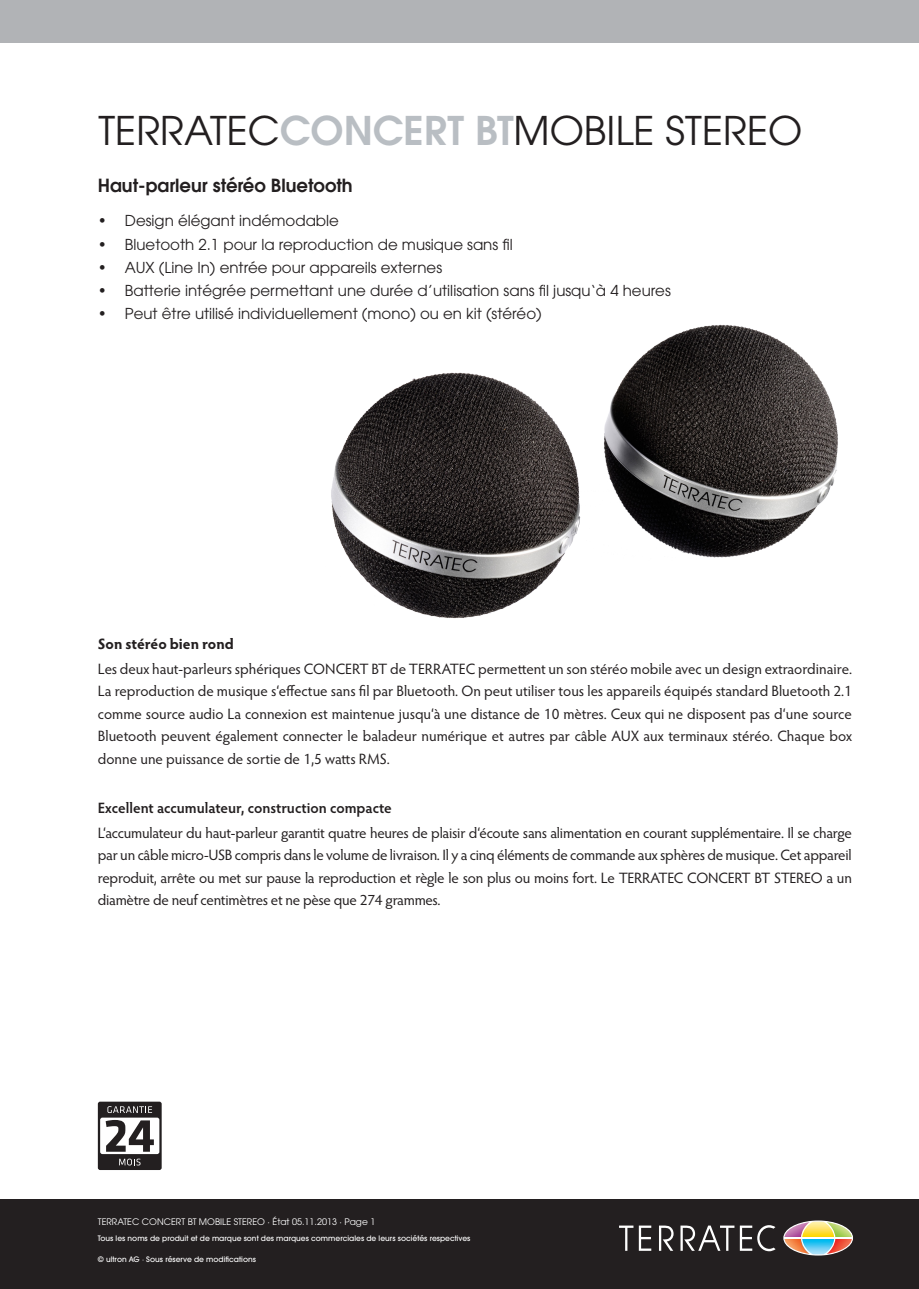
<style>
.page{position:relative;width:919px;height:1289px;background:#fff}
.page>*{position:absolute;margin:0;border:0;box-sizing:border-box;transform-origin:0 0}
.t1{font:39.3px "ITC Avant Garde Pro";color:#231f20}
.t2{font:600 18px "ITC Avant Garde Pro";color:#231f20}
.Texte_Aufzählung{font:15px/22.5px "Hypatia Sans Pro";letter-spacing:-.01em;color:#231f20;text-align:justify}
.t3{font:15px "ITC Avant Garde Pro";color:#231f20}
.Texte_Aufzählung-2{font:600 15px "Hypatia Sans Pro";letter-spacing:-.005em;color:#231f20}
.Texte_Aufzählung-3{font:700 15px "Hypatia Sans Pro";color:#231f20}
.t4{font:9px "ITC Avant Garde Pro";color:#fff}
.t5{font:500 7.5px "ITC Avant Garde Pro";color:#fff}
.s1{font-weight:600;color:#b9bec3}
</style>
<div class="page">
<div style="left:0;top:1199px;width:918px;height:89px;background:#231f20"></div>
<div style="left:0;top:0;width:918px;height:43px;background:#b1b3b6"></div>
<svg style="left:619px;top:1225px;width:32px;height:25px"></svg>
<svg style="left:659px;top:1225px;width:14px;height:25px"></svg>
<svg style="left:680px;top:1225px;width:95px;height:26px"></svg>
<svg style="left:783px;top:1220px;width:70px;height:35px"></svg>
<div style="left:98px;top:1101px;width:64px;height:68px;background:#231f20;border-radius:2px"></div>
<div style="left:100px;top:1117px;width:59px;height:36px;background:#fff;border-radius:2px"></div>
<svg style="left:107px;top:1106px;width:45px;height:6px"></svg>
<svg style="left:106px;top:1120px;width:48px;height:31px"></svg>
<svg style="left:119px;top:1158px;width:21px;height:7px"></svg>
<img style="left:331px;top:324px;width:507px;height:295px">
<p class="t1" style="left:98px;top:106px;width:705px">TERRATEC<span class="s1">CONCERT BT</span>MOBILE STEREO</p>
<p class="t2" style="left:98px;top:174px;width:256px">Haut-parleur stéréo Bluetooth</p>
<p class="t3" style="left:98px;top:212px;width:242px">• Design élégant indémodable</p>
<p class="t3" style="left:98px;top:235px;width:416px">• Bluetooth 2.1 pour la reproduction de musique sans fil</p>
<p class="t3" style="left:98px;top:258px;width:346px">• AUX (Line In) entrée pour appareils externes</p>
<p class="t3" style="left:98px;top:281px;width:574px">• Batterie intégrée permettant une durée d’utilisation sans fil jusqu‘à 4 heures</p>
<p class="t3" style="left:98px;top:304px;width:445px">• Peut être utilisé individuellement (mono) ou en kit (stéréo)</p>
<p class="Texte_Aufzählung-3" style="left:98px;top:633px;width:137px">Son stéréo bien rond</p>
<p class="Texte_Aufzählung" style="left:98px;top:657px;width:755px">Les deux haut-parleurs sphériques CONCERT BT de TERRATEC permettent un son stéréo mobile avec un design extraordinaire.<br>La reproduction de musique s‘effectue sans fil par Bluetooth. On peut utiliser tous les appareils équipés standard Bluetooth 2.1 comme source audio La connexion est maintenue jusqu‘à une distance de 10 mètres. Ceux qui ne disposent pas d‘une source Bluetooth peuvent également connecter le baladeur numérique et autres par câble AUX aux terminaux stéréo. Chaque box donne une puissance de sortie de 1,5 watts RMS.</p>
<p class="Texte_Aufzählung-2" style="left:98px;top:797px;width:295px">Excellent accumulateur, construction compacte</p>
<p class="Texte_Aufzählung" style="left:98px;top:820px;width:755px">L‘accumulateur du haut-parleur garantit quatre heures de plaisir d‘écoute sans alimentation en courant supplémentaire. Il se charge par un câble micro-USB compris dans le volume de livraison. Il y a cinq éléments de commande aux sphères de musique. Cet appareil reproduit, arrête ou met sur pause la reproduction et règle le son plus ou moins fort. Le TERRATEC CONCERT BT STEREO a un diamètre de neuf centimètres et ne pèse que 274 grammes.</p>
<p class="t4" style="left:98px;top:1216px;width:279px">TERRATEC CONCERT BT MOBILE STEREO · État 05.11.2013 · Page 1</p>
<p class="t5" style="left:98px;top:1233px;width:374px">Tous les noms de produit et de marque sont des marques commerciales de leurs sociétés respectives</p>
<p class="t5" style="left:98px;top:1253px;width:160px">© ultron AG · Sous réserve de modifications</p>
</div>
